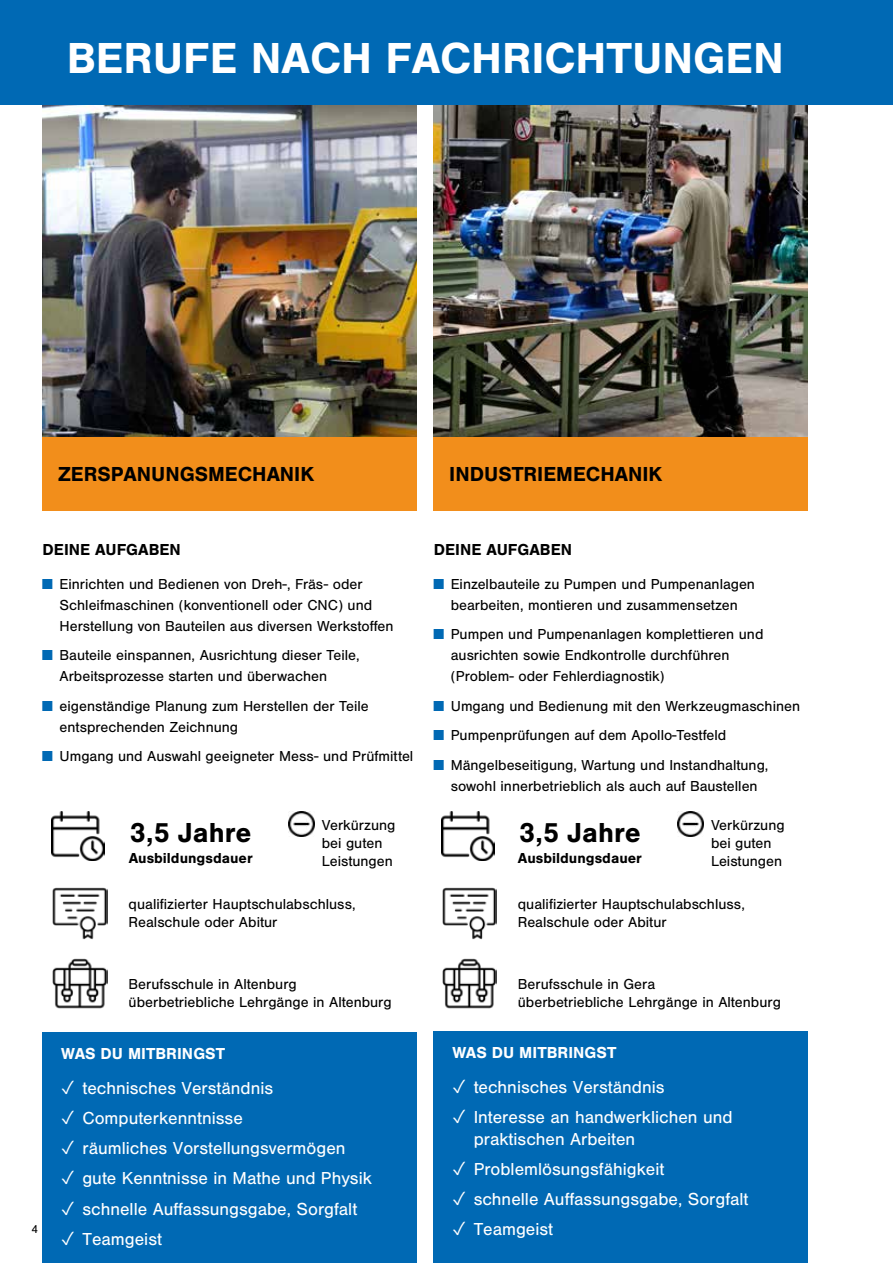
<style>
.page{position:relative;width:893px;height:1263px;background:#fff}
.page>*{position:absolute;margin:0;border:0;box-sizing:border-box;transform-origin:0 0}
.t1{font:700 45px "Nimbus San";color:#fff}
.t2{font:700 28.5px "Nimbus San";color:#000}
.t3{font:700 21px "Nimbus San";color:#000}
.t4{font:18px/21.6px "Nimbus San";color:#fff}
.t5{font:700 16.5px "Nimbus San";color:#fff}
.t6{font:700 16.5px "Nimbus San";color:#000}
.t7{font:15px/21px "Nimbus San";color:#000}
.t8{font:700 15px "Nimbus San";color:#000}
.t9{font:12px "Nimbus San";color:#000}
.s1{color:#0069b4}
</style>
<div class="page">
<img style="left:43px;top:104px;width:374px;height:333px">
<div style="left:43px;top:437px;width:374px;height:74px;background:#f28e1b"></div>
<img style="left:434px;top:104px;width:374px;height:333px">
<div style="left:434px;top:437px;width:374px;height:74px;background:#f28e1b"></div>
<div style="left:0;top:0;width:893px;height:104px;background:#0069b4"></div>
<div style="left:43px;top:1033px;width:374px;height:230px;background:#0069b4"></div>
<div style="left:434px;top:1032px;width:374px;height:231px;background:#0069b4"></div>
<img style="left:52px;top:811px;width:53px;height:49px">
<img style="left:289px;top:811px;width:25px;height:26px">
<img style="left:52px;top:887px;width:55px;height:53px">
<img style="left:52px;top:958px;width:55px;height:51px">
<img style="left:441px;top:811px;width:53px;height:49px">
<img style="left:678px;top:811px;width:25px;height:26px">
<img style="left:442px;top:887px;width:54px;height:53px">
<img style="left:442px;top:958px;width:54px;height:51px">
<h1 class="t1" style="left:67px;top:32px;width:719px">BERUFE NACH FACHRICHTUNGEN</h1>
<h3 class="t3" style="left:58px;top:462px;width:258px">ZERSPANUNGSMECHANIK</h3>
<h3 class="t3" style="left:449px;top:462px;width:215px">INDUSTRIEMECHANIK</h3>
<p class="t6" style="left:43px;top:540px;width:140px">DEINE AUFGABEN</p>
<p class="t7" style="left:60px;top:574px;width:336px;text-indent:-17px"><span class="s1">■</span> Einrichten und Bedienen von Dreh-, Fräs- oder<br>Schleifmaschinen (konventionell oder CNC) und<br>Herstellung von Bauteilen aus diversen Werkstoffen</p>
<p class="t7" style="left:60px;top:645px;width:302px;text-indent:-17px"><span class="s1">■</span> Bauteile einspannen, Ausrichtung dieser Teile,<br>Arbeitsprozesse starten und überwachen</p>
<p class="t7" style="left:60px;top:696px;width:311px;text-indent:-17px"><span class="s1">■</span> eigenständige Planung zum Herstellen der Teile entsprechenden Zeichnung</p>
<p class="t7" style="left:43px;top:746px;width:372px"><span class="s1">■</span> Umgang und Auswahl geeigneter Mess- und Prüfmittel</p>
<p class="t6" style="left:434px;top:540px;width:140px">DEINE AUFGABEN</p>
<p class="t7" style="left:434px;top:574px;width:323px;text-align:center"><span class="s1">■</span> Einzelbauteile zu Pumpen und Pumpenanlagen bearbeiten, montieren und zusammensetzen</p>
<p class="t7" style="left:451px;top:624px;width:314px;text-indent:-17px"><span class="s1">■</span> Pumpen und Pumpenanlagen komplettieren und ausrichten sowie Endkontrolle durchführen (Problem- oder Fehlerdiagnostik)</p>
<p class="t7" style="left:434px;top:696px;width:368px"><span class="s1">■</span> Umgang und Bedienung mit den Werkzeugmaschinen</p>
<p class="t7" style="left:434px;top:725px;width:294px"><span class="s1">■</span> Pumpenprüfungen auf dem Apollo-Testfeld</p>
<p class="t7" style="left:434px;top:755px;width:336px;text-align:center"><span class="s1">■</span> Mängelbeseitigung, Wartung und Instandhaltung, sowohl innerbetrieblich als auch auf Baustellen</p>
<p class="t7" style="left:322px;top:816px;width:75px;line-height:18px">Verkürzung bei guten<br>Leistungen</p>
<p class="t7" style="left:129px;top:895px;width:229px;line-height:18px">qualifizierter Hauptschulabschluss,<br>Realschule oder Abitur</p>
<h2 class="t2" style="left:130px;top:817px;width:123px">3,5 Jahre</h2>
<p class="t8" style="left:129px;top:850px;width:126px">Ausbildungsdauer</p>
<p class="t7" style="left:711px;top:816px;width:75px;line-height:18px">Verkürzung bei guten<br>Leistungen</p>
<p class="t7" style="left:518px;top:895px;width:229px;line-height:18px">qualifizierter Hauptschulabschluss,<br>Realschule oder Abitur</p>
<h2 class="t2" style="left:519px;top:817px;width:123px">3,5 Jahre</h2>
<p class="t8" style="left:518px;top:850px;width:126px">Ausbildungsdauer</p>
<p class="t7" style="left:129px;top:975px;width:265px;line-height:18px">Berufsschule in Altenburg überbetriebliche Lehrgänge in Altenburg</p>
<p class="t7" style="left:518px;top:975px;width:265px;line-height:18px">Berufsschule in Gera<br>überbetriebliche Lehrgänge in Altenburg</p>
<p class="t5" style="left:61px;top:1044px;width:166px">WAS DU MITBRINGST</p>
<p class="t5" style="left:452px;top:1043px;width:166px">WAS DU MITBRINGST</p>
<p class="t9" style="left:32px;top:1222px;width:8px">4</p>
<p class="t4" style="left:61px;top:1078px;width:214px">✓ technisches Verständnis</p>
<p class="t4" style="left:61px;top:1108px;width:183px">✓ Computerkenntnisse</p>
<p class="t4" style="left:61px;top:1138px;width:286px">✓ räumliches Vorstellungsvermögen</p>
<p class="t4" style="left:61px;top:1168px;width:312px">✓ gute Kenntnisse in Mathe und Physik</p>
<p class="t4" style="left:61px;top:1198px;width:298px">✓ schnelle Auffassungsgabe, Sorgfalt</p>
<p class="t4" style="left:61px;top:1228px;width:102px">✓ Teamgeist</p>
<p class="t4" style="left:452px;top:1076px;width:214px">✓ technisches Verständnis</p>
<p class="t4" style="left:474px;top:1106px;width:260px;text-indent:-21px">✓ Interesse an handwerklichen und praktischen Arbeiten</p>
<p class="t4" style="left:452px;top:1158px;width:213px">✓ Problemlösungsfähigkeit</p>
<p class="t4" style="left:452px;top:1188px;width:298px">✓ schnelle Auffassungsgabe, Sorgfalt</p>
<p class="t4" style="left:452px;top:1218px;width:102px">✓ Teamgeist</p>
</div>
